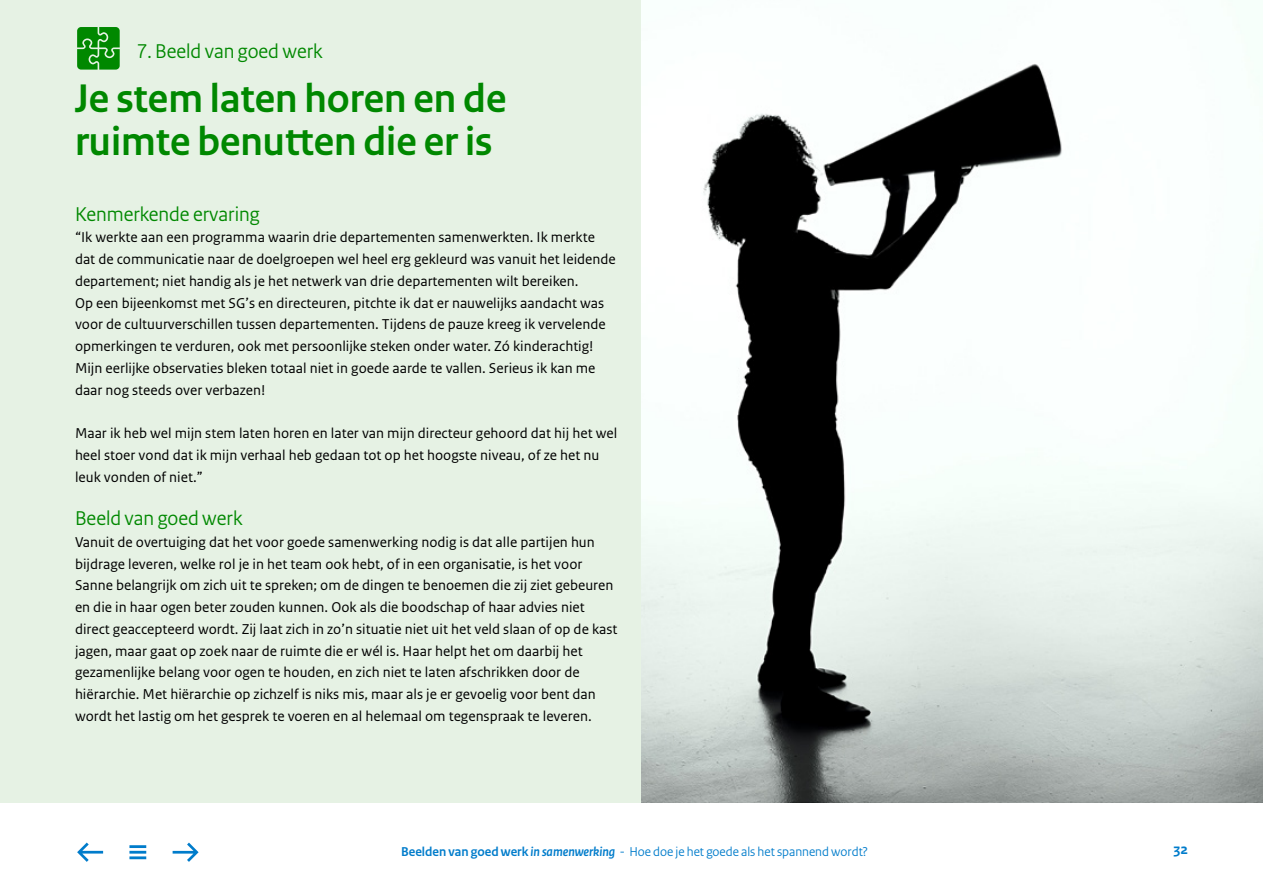
<style>
.page{position:relative;width:1263px;height:893px;background:#fff}
.page>*{position:absolute;margin:0;border:0;box-sizing:border-box;transform-origin:0 0}
.t1{font:700 42px/43.5px "Rijksoverheid Sans Heading";color:#080}
.t2{font:21px "Rijksoverheid Sans Heading";color:#080}
.t3{font:15px/21.8px "Rijksoverheid Sans Text";color:#000}
.t4{font:700 15px "Rijksoverheid Sans Text";color:#007ccb}
.t5{font:13.5px "Rijksoverheid Sans Heading";color:#007ccb}
.s1{font-weight:700}
.s2{font-weight:700;font-style:italic}
</style>
<div class="page">
<img style="left:640px;top:0;width:623px;height:803px">
<div style="left:0;top:0;width:640px;height:803px;background:#e6f2e4"></div>
<svg style="left:77px;top:27px;width:43px;height:43px;background:#249824"></svg>
<svg style="left:77px;top:842px;width:26px;height:20px"></svg>
<svg style="left:173px;top:842px;width:26px;height:20px"></svg>
<hr style="left:129px;top:851px;width:17px;height:3px;background:#007ccb">
<hr style="left:129px;top:845px;width:17px;height:3px;background:#007ccb">
<hr style="left:129px;top:856px;width:17px;height:3px;background:#007ccb">
<h2 class="t2" style="left:137px;top:39px;width:187px">7. Beeld van goed werk</h2>
<h1 class="t1" style="left:75px;top:77px;width:433px">Je stem laten horen en de ruimte benutten die er is</h1>
<h2 class="t2" style="left:75px;top:202px;width:186px">Kenmerkende ervaring</h2>
<p class="t3" style="left:75px;top:227px;width:542px">“Ik werkte aan een programma waarin drie departementen samenwerkten. Ik merkte dat de communicatie naar de doelgroepen wel heel erg gekleurd was vanuit het leidende departement; niet handig als je het netwerk van drie departementen wilt bereiken.<br>Op een bijeenkomst met SG’s en directeuren, pitchte ik dat er nauwelijks aandacht was voor de cultuurverschillen tussen departementen. Tijdens de pauze kreeg ik vervelende opmerkingen te verduren, ook met persoonlijke steken onder water. Zó kinderachtig!<br>Mijn eerlijke observaties bleken totaal niet in goede aarde te vallen. Serieus ik kan me daar nog steeds over verbazen!</p>
<p class="t3" style="left:75px;top:422px;width:544px">Maar ik heb wel mijn stem laten horen en later van mijn directeur gehoord dat hij het wel heel stoer vond dat ik mijn verhaal heb gedaan tot op het hoogste niveau, of ze het nu leuk vonden of niet.”</p>
<h2 class="t2" style="left:75px;top:506px;width:169px">Beeld van goed werk</h2>
<p class="t3" style="left:75px;top:531px;width:544px">Vanuit de overtuiging dat het voor goede samenwerking nodig is dat alle partijen hun bijdrage leveren, welke rol je in het team ook hebt, of in een organisatie, is het voor Sanne belangrijk om zich uit te spreken; om de dingen te benoemen die zij ziet gebeuren en die in haar ogen beter zouden kunnen. Ook als die boodschap of haar advies niet direct geaccepteerd wordt. Zij laat zich in zo’n situatie niet uit het veld slaan of op de kast jagen, maar gaat op zoek naar de ruimte die er wél is. Haar helpt het om daarbij het gezamenlijke belang voor ogen te houden, en zich niet te laten afschrikken door de hiërarchie. Met hiërarchie op zichzelf is niks mis, maar als je er gevoelig voor bent dan wordt het lastig om het gesprek te voeren en al helemaal om tegenspraak te leveren.</p>
<p class="t5" style="left:401px;top:844px;width:468px"><span class="s1">Beelden van goed werk</span> <span class="s2">in samenwerking</span> - Hoe doe je het goede als het spannend wordt?</p>
<p class="t4" style="left:1173px;top:841px;width:16px">32</p>
</div>
